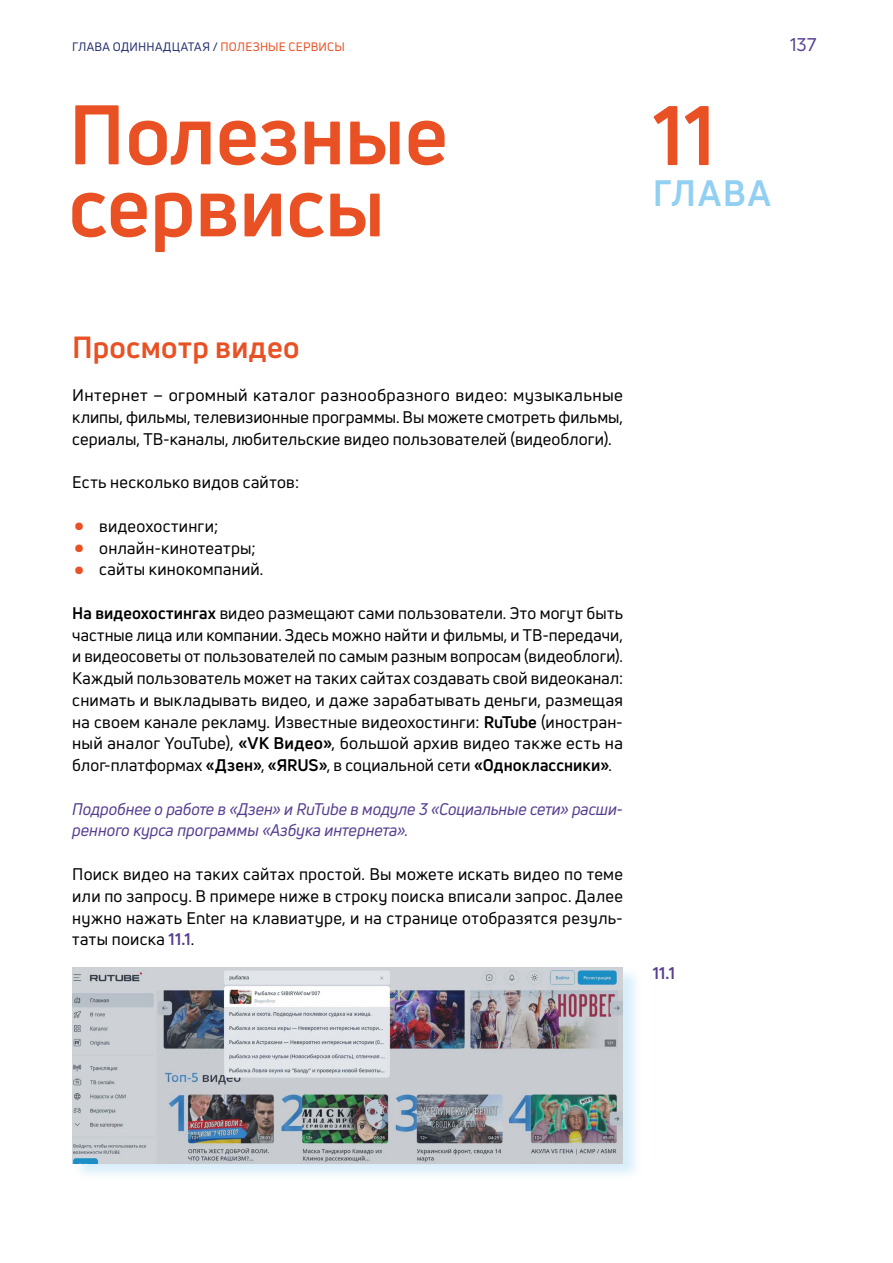
<style>
.page{position:relative;width:893px;height:1263px;background:#fff}
.page>*{position:absolute;margin:0;border:0;box-sizing:border-box;transform-origin:0 0}
.t1{font:700 82.5px/72px "Uni Neue";color:#e95124}
.t2{font:700 36px "Uni Neue";letter-spacing:.045em;color:#91cff3}
.t3{font:700 30px "Uni Neue";letter-spacing:.01em;color:#e95124}
.t4{font:18px "Uni Neue";color:#573e91}
.t5{font:16.5px/21.8px "Uni Neue";letter-spacing:.015em;color:#000;text-align:justify}
.t6{font:italic 16.5px/21.8px "Uni Neue";letter-spacing:-.005em;color:#573e91}
.t7{font:700 16.5px "Uni Neue";color:#573e91}
.t8{font:12px "Uni Neue";letter-spacing:.02em;color:#243072}
.s1{color:#e95124}
.s2{font-size:39px;color:#e95124}
.s3{font-weight:700}
.s4{font-weight:700;color:#573e91}
</style>
<div class="page">
<div style="left:73px;top:966px;width:569px;height:214px;background:#91cff3;opacity:.35"></div>
<img style="left:72px;top:967px;width:551px;height:196px">
<p class="t8" style="left:72px;top:39px;width:274px">ГЛАВА ОДИННАДЦАТАЯ / <span class="s1">ПОЛЕЗНЫЕ СЕРВИСЫ</span></p>
<p class="t4" style="left:790px;top:33px;width:28px">137</p>
<h1 class="t1" style="left:69px;top:98px;width:381px">Полезные сервисы</h1>
<h1 class="t1" style="left:653px;top:98px;width:64px">11</h1>
<h2 class="t2" style="left:653px;top:171px;width:120px">ГЛАВА</h2>
<h3 class="t3" style="left:72px;top:328px;width:229px">Просмотр видео</h3>
<p class="t5" style="left:72px;top:384px;width:552px">Интернет – огромный каталог разнообразного видео: музыкальные клипы, фильмы, телевизионные программы. Вы можете смотреть фильмы, сериалы, ТВ-каналы, любительские видео пользователей (видеоблоги).</p>
<p class="t5" style="left:72px;top:471px;width:228px">Есть несколько видов сайтов:</p>
<p class="t5" style="left:72px;top:515px;width:147px"><span class="s2">•</span> видеохостинги;</p>
<p class="t5" style="left:72px;top:537px;width:185px"><span class="s2">•</span> онлайн-кинотеатры;</p>
<p class="t5" style="left:72px;top:558px;width:193px"><span class="s2">•</span> сайты кинокомпаний.</p>
<p class="t5" style="left:72px;top:602px;width:552px"><span class="s3">На видеохостингах</span> видео размещают сами пользователи. Это могут быть частные лица или компании. Здесь можно найти и фильмы, и ТВ-передачи, и видеосоветы от пользователей по самым разным вопросам (видеоблоги).<br>Каждый пользователь может на таких сайтах создавать свой видеоканал: снимать и выкладывать видео, и даже зарабатывать деньги, размещая на своем канале рекламу. Известные видеохостинги: <span class="s3">RuTube</span> (иностран&shy;ный аналог YouTube), <span class="s3">«VK Видео»</span>, большой архив видео также есть на блог-платформах <span class="s3">«Дзен»</span>, <span class="s3">«ЯRUS»</span>, в социальной сети <span class="s3">«Одноклассники»</span>.</p>
<p class="t6" style="left:72px;top:798px;width:552px">Подробнее о работе в «Дзен» и RuTube в модуле 3 «Социальные сети» расши&shy;ренного курса программы «Азбука интернета».</p>
<p class="t5" style="left:72px;top:863px;width:552px">Поиск видео на таких сайтах простой. Вы можете искать видео по теме или по запросу. В примере ниже в строку поиска вписали запрос. Далее нужно нажать Enter на клавиатуре, и на странице отобразятся резуль&shy;таты поиска <span class="s4">11.1</span>.</p>
<p class="t7" style="left:653px;top:963px;width:24px">11.1</p>
</div>
